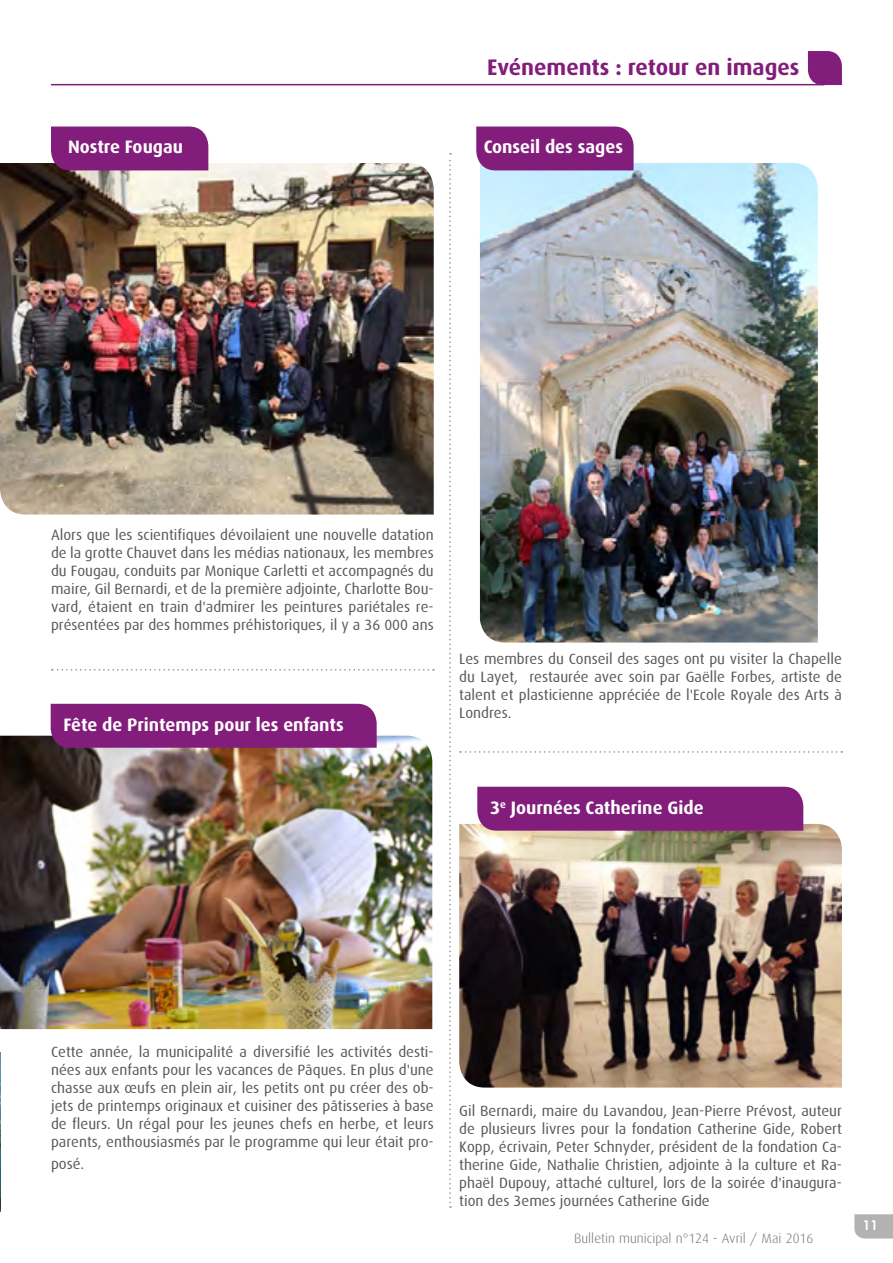
<style>
.page{position:relative;width:893px;height:1263px;background:#fff}
.page>*{position:absolute;margin:0;border:0;box-sizing:border-box;transform-origin:0 0}
.t1{font:700 22.5px "Dax";color:#831d7c}
.t2{font:700 18px "Dax";color:#fff}
.t3{font:15px/18px "Dax";color:#575756;text-align:justify}
.t4{font:300 13.5px "Dax";color:#706f6f}
.t5{font:700 13.5px "Century Gothic";color:#fff}
</style>
<div class="page">
<svg style="left:854px;top:1214px;width:39px;height:24px"></svg>
<hr style="left:51px;top:84px;width:773px;height:1px;background:#831d7c">
<svg style="left:808px;top:51px;width:34px;height:34px"></svg>
<svg style="left:52px;top:669px;width:382px;height:1px"></svg>
<svg style="left:460px;top:751px;width:382px;height:2px"></svg>
<svg style="left:449px;top:153px;width:2px;height:1055px"></svg>
<img style="left:0;top:163px;width:434px;height:351px">
<img style="left:480px;top:163px;width:338px;height:479px">
<div style="left:51px;top:126px;width:157px;height:44px;background:#831d7c"></div>
<div style="left:476px;top:126px;width:158px;height:44px;background:#831d7c"></div>
<img style="left:0;top:736px;width:432px;height:293px">
<img style="left:459px;top:824px;width:383px;height:263px">
<div style="left:51px;top:704px;width:326px;height:44px;background:#831d7c"></div>
<div style="left:477px;top:787px;width:326px;height:44px;background:#831d7c"></div>
<img style="left:0;top:1052px;width:1px;height:160px">
<h1 class="t1" style="left:487px;top:54px;width:314px">Evénements : retour en images</h1>
<p class="t2" style="left:68px;top:137px;width:117px">Nostre Fougau</p>
<p class="t2" style="left:484px;top:137px;width:141px">Conseil des sages</p>
<p class="t3" style="left:51px;top:526px;width:384px">Alors que les scientifiques dévoilaient une nouvelle datation de la grotte Chauvet dans les médias nationaux, les membres du Fougau, conduits par Monique Carletti et accompagnés du maire, Gil Bernardi, et de la première adjointe, Charlotte Bou&shy;vard, étaient en train d'admirer les peintures pariétales re&shy;présentées par des hommes préhistoriques, il y a 36 000 ans</p>
<p class="t2" style="left:63px;top:714px;width:282px">Fête de Printemps pour les enfants</p>
<p class="t3" style="left:459px;top:650px;width:384px">Les membres du Conseil des sages ont pu visiter la Chapelle du Layet, restaurée avec soin par Gaëlle Forbes, artiste de talent et plasticienne appréciée de l'Ecole Royale des Arts à Londres.</p>
<p class="t2" style="left:490px;top:797px;width:215px">3<sup>e</sup> Journées Catherine Gide</p>
<p class="t3" style="left:51px;top:1043px;width:384px">Cette année, la municipalité a diversifié les activités desti&shy;nées aux enfants pour les vacances de Pâques. En plus d'une chasse aux œufs en plein air, les petits ont pu créer des ob&shy;jets de printemps originaux et cuisiner des pâtisseries à base de fleurs. Un régal pour les jeunes chefs en herbe, et leurs parents, enthousiasmés par le programme qui leur était pro-</p>
<p class="t3" style="left:51px;top:1154px;width:35px">posé.</p>
<p class="t3" style="left:459px;top:1102px;width:384px">Gil Bernardi, maire du Lavandou, Jean-Pierre Prévost, auteur de plusieurs livres pour la fondation Catherine Gide, Robert Kopp, écrivain, Peter Schnyder, président de la fondation Ca&shy;therine Gide, Nathalie Christien, adjointe à la culture et Ra&shy;phaël Dupouy, attaché culturel, lors de la soirée d'inaugura&shy;tion des 3emes journées Catherine Gide</p>
<p class="t4" style="left:574px;top:1231px;width:241px">Bulletin municipal n°124 - Avril / Mai 2016</p>
<p class="t5" style="left:863px;top:1217px;width:17px">11</p>
</div>
